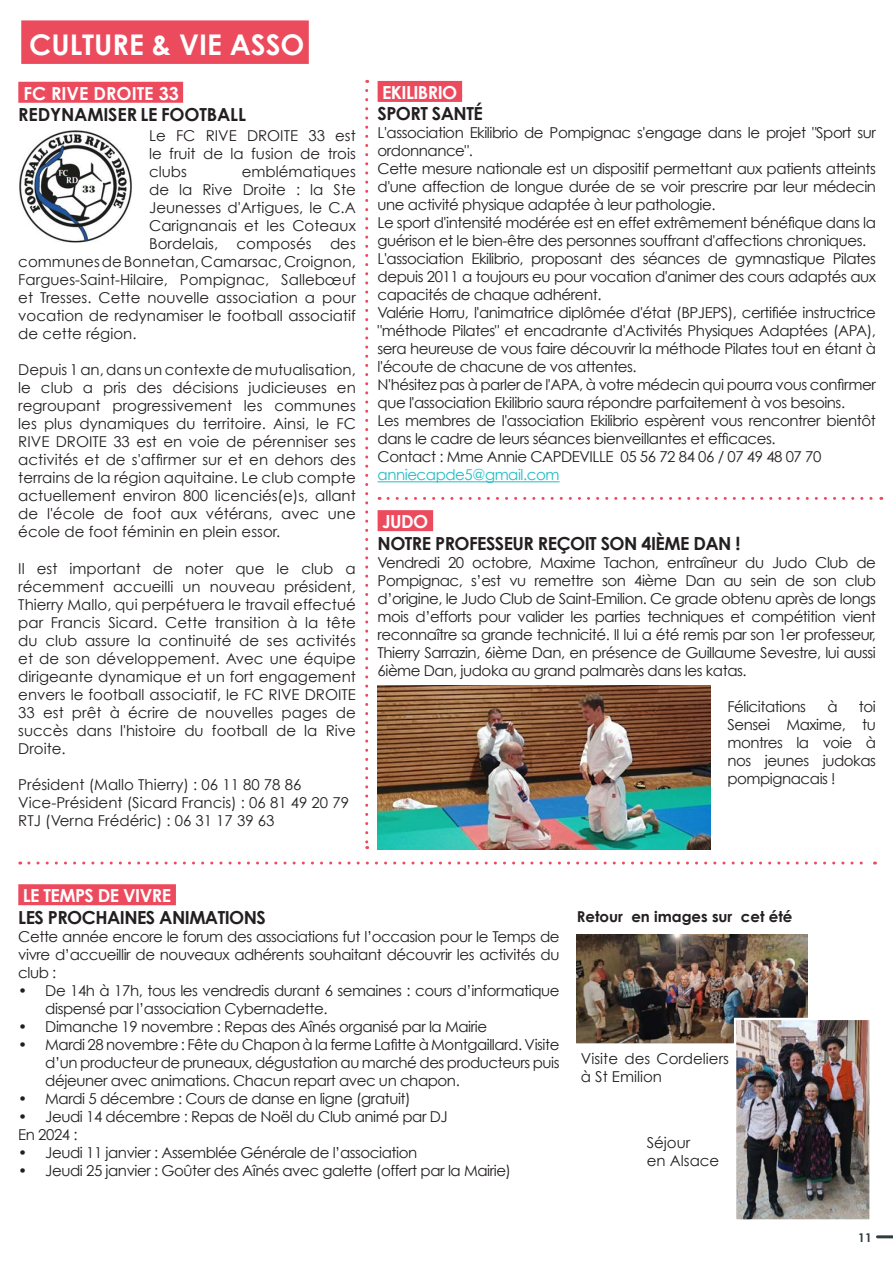
<style>
.page{position:relative;width:893px;height:1263px;background:#fff}
.page>*{position:absolute;margin:0;border:0;box-sizing:border-box;transform-origin:0 0}
.t1{font:700 28.5px "Century Gothic";color:#fff}
.t2{font:700 18px "Century Gothic";letter-spacing:-.03em;color:#231f20}
.t3{font:700 18px "Century Gothic";letter-spacing:-.03em;color:#fff}
.t4{font:700 18px "Century Gothic";letter-spacing:-.01em;color:#231f20}
.t5{font:700 18px "Century Gothic";color:#fff}
.t6{font:15px/18px "Century Gothic";letter-spacing:-.03em;color:#231f20;text-align:justify}
.t7{font:15px/18px "Century Gothic";color:#231f20}
.t8{font:700 15px "Century Gothic";color:#231f20}
.t9{font:15px "Century Gothic";letter-spacing:-.03em;color:#21bdc7}
.t10{font:700 12px "Century Gothic";color:#303b3d}
</style>
<div class="page">
<hr style="left:877px;top:1235px;width:16px;height:3px;background:#303b3d">
<div style="left:21px;top:20px;width:288px;height:44px;background:#ec4b5e"></div>
<img style="left:19px;top:130px;width:113px;height:113px">
<div style="left:18px;top:82px;width:165px;height:21px;background:#ec4b5e"></div>
<div style="left:378px;top:510px;width:55px;height:21px;background:#ec4b5e"></div>
<img style="left:378px;top:686px;width:332px;height:163px">
<div style="left:378px;top:81px;width:84px;height:21px;background:#ec4b5e"></div>
<hr style="left:378px;top:481px;width:182px;height:1px;background:#21bdc7">
<svg style="left:365px;top:90px;width:3px;height:759px"></svg>
<svg style="left:388px;top:497px;width:494px;height:3px"></svg>
<svg style="left:29px;top:861px;width:846px;height:3px"></svg>
<div style="left:18px;top:884px;width:158px;height:21px;background:#ec4b5e"></div>
<img style="left:577px;top:934px;width:230px;height:110px">
<img style="left:737px;top:1021px;width:132px;height:197px">
<div style="left:734px;top:1018px;width:138px;height:203px;border:2px solid #fff"></div>
<p class="t1" style="left:29px;top:27px;width:277px">CULTURE &amp; VIE ASSO</p>
<p class="t5" style="left:23px;top:82px;width:157px">FC RIVE DROITE 33</p>
<p class="t4" style="left:18px;top:103px;width:229px">REDYNAMISER LE FOOTBALL</p>
<p class="t6" style="left:149px;top:127px;width:208px">Le FC RIVE DROITE 33 est le fruit de la fusion de trois clubs</p>
<p class="t7" style="left:242px;top:163px;width:116px">emblématiques</p>
<p class="t7" style="left:149px;top:181px;width:208px">de la Rive Droite : la Ste</p>
<p class="t7" style="left:149px;top:199px;width:208px">Jeunesses d'Artigues, le C.A</p>
<p class="t7" style="left:149px;top:217px;width:208px">Carignanais et les Coteaux</p>
<p class="t7" style="left:149px;top:235px;width:208px">Bordelais, composés des</p>
<p class="t7" style="left:18px;top:253px;width:339px">communes de Bonnetan, Camarsac, Croignon,</p>
<p class="t7" style="left:18px;top:271px;width:339px">Fargues-Saint-Hilaire, Pompignac, Sallebœuf</p>
<p class="t7" style="left:18px;top:289px;width:339px">et Tresses. Cette nouvelle association a pour</p>
<p class="t7" style="left:18px;top:307px;width:339px">vocation de redynamiser le football associatif</p>
<p class="t7" style="left:18px;top:325px;width:120px">de cette région.</p>
<p class="t6" style="left:18px;top:361px;width:339px">Depuis 1 an, dans un contexte de mutualisation, le club a pris des décisions judicieuses en regroupant progressivement les communes les plus dynamiques du territoire. Ainsi, le FC RIVE DROITE 33 est en voie de pérenniser ses activités et de s'affirmer sur et en dehors des terrains de la région aquitaine. Le club compte actuellement environ 800 licenciés(e)s, allant de l'école de foot aux vétérans, avec une école de foot féminin en plein essor.</p>
<p class="t6" style="left:18px;top:559px;width:339px">Il est important de noter que le club a récemment accueilli un nouveau président, Thierry Mallo, qui perpétuera le travail effectué par Francis Sicard. Cette transition à la tête du club assure la continuité de ses activités et de son développement. Avec une équipe dirigeante dynamique et un fort engagement envers le football associatif, le FC RIVE DROITE 33 est prêt à écrire de nouvelles pages de succès dans l'histoire du football de la Rive Droite.</p>
<p class="t7" style="left:18px;top:775px;width:285px">Président (Mallo Thierry) : 06 11 80 78 86</p>
<p class="t7" style="left:18px;top:793px;width:332px">Vice-Président (Sicard Francis) : 06 81 49 20 79</p>
<p class="t7" style="left:18px;top:811px;width:258px">RTJ (Verna Frédéric) : 06 31 17 39 63</p>
<p class="t3" style="left:382px;top:81px;width:77px">EKILIBRIO</p>
<p class="t2" style="left:378px;top:102px;width:107px">SPORT SANTÉ</p>
<p class="t6" style="left:378px;top:124px;width:500px">L'association Ekilibrio de Pompignac s'engage dans le projet "Sport sur ordonnance".</p>
<p class="t6" style="left:378px;top:160px;width:500px">Cette mesure nationale est un dispositif permettant aux patients atteints d'une affection de longue durée de se voir prescrire par leur médecin une activité physique adaptée à leur pathologie.</p>
<p class="t6" style="left:378px;top:214px;width:500px">Le sport d'intensité modérée est en effet extrêmement bénéfique dans la guérison et le bien-être des personnes souffrant d'affections chroniques.</p>
<p class="t6" style="left:378px;top:250px;width:500px">L'association Ekilibrio, proposant des séances de gymnastique Pilates depuis 2011 a toujours eu pour vocation d'animer des cours adaptés aux capacités de chaque adhérent.</p>
<p class="t6" style="left:378px;top:304px;width:500px">Valérie Horru, l'animatrice diplômée d'état (BPJEPS), certifiée instructrice "méthode Pilates" et encadrante d'Activités Physiques Adaptées (APA), sera heureuse de vous faire découvrir la méthode Pilates tout en étant à l'écoute de chacune de vos attentes.</p>
<p class="t6" style="left:378px;top:376px;width:500px">N'hésitez pas à parler de l'APA, à votre médecin qui pourra vous confirmer que l'association Ekilibrio saura répondre parfaitement à vos besoins.</p>
<p class="t6" style="left:378px;top:412px;width:500px">Les membres de l'association Ekilibrio espèrent vous rencontrer bientôt dans le cadre de leurs séances bienveillantes et efficaces.</p>
<p class="t6" style="left:378px;top:448px;width:445px">Contact : Mme Annie CAPDEVILLE 05 56 72 84 06 / 07 49 48 07 70</p>
<p class="t9" style="left:378px;top:466px;width:183px">anniecapde5@gmail.com</p>
<p class="t3" style="left:382px;top:510px;width:48px">JUDO</p>
<p class="t2" style="left:378px;top:532px;width:364px">NOTRE PROFESSEUR REÇOIT SON 4IÈME DAN !</p>
<p class="t6" style="left:378px;top:553px;width:500px">Vendredi 20 octobre, Maxime Tachon, entraîneur du Judo Club de Pompignac, s’est vu remettre son 4ième Dan au sein de son club d’origine, le Judo Club de Saint-Emilion. Ce grade obtenu après de longs mois d’efforts pour valider les parties techniques et compétition vient reconnaître sa grande technicité. Il lui a été remis par son 1er professeur, Thierry Sarrazin, 6ième Dan, en présence de Guillaume Sevestre, lui aussi 6ième Dan, judoka au grand palmarès dans les katas.</p>
<p class="t6" style="left:727px;top:697px;width:80px">Félicitations</p>
<p class="t6" style="left:827px;top:697px;width:12px">à</p>
<p class="t6" style="left:727px;top:697px;width:150px;text-indent:132px">toi Sensei Maxime, tu montres la voie à nos jeunes judokas pompignacais !</p>
<p class="t3" style="left:23px;top:884px;width:150px">LE TEMPS DE VIVRE</p>
<p class="t2" style="left:18px;top:906px;width:249px">LES PROCHAINES ANIMATIONS</p>
<p class="t6" style="left:18px;top:927px;width:543px">Cette année encore le forum des associations fut l’occasion pour le Temps de vivre d’accueillir de nouveaux adhérents souhaitant découvrir les activités du club :</p>
<p class="t6" style="left:45px;top:981px;width:516px;text-indent:-27px">• De 14h à 17h, tous les vendredis durant 6 semaines : cours d’informatique dispensé par l’association Cybernadette.</p>
<p class="t6" style="left:18px;top:1017px;width:470px">• Dimanche 19 novembre : Repas des Aînés organisé par la Mairie</p>
<p class="t6" style="left:45px;top:1035px;width:516px;text-indent:-27px">• Mardi 28 novembre : Fête du Chapon à la ferme Lafitte à Montgaillard. Visite d’un producteur de pruneaux, dégustation au marché des producteurs puis déjeuner avec animations. Chacun repart avec un chapon.</p>
<p class="t6" style="left:18px;top:1089px;width:394px">• Mardi 5 décembre : Cours de danse en ligne (gratuit)</p>
<p class="t6" style="left:18px;top:1107px;width:431px">• Jeudi 14 décembre : Repas de Noël du Club animé par DJ</p>
<p class="t6" style="left:18px;top:1125px;width:61px">En 2024 :</p>
<p class="t6" style="left:18px;top:1143px;width:400px">• Jeudi 11 janvier : Assemblée Générale de l’association</p>
<p class="t6" style="left:18px;top:1161px;width:494px">• Jeudi 25 janvier : Goûter des Aînés avec galette (offert par la Mairie)</p>
<p class="t8" style="left:577px;top:907px;width:217px">Retour en images sur cet été</p>
<p class="t7" style="left:581px;top:1050px;width:150px">Visite des Cordeliers à St Emilion</p>
<p class="t6" style="left:647px;top:1133px;width:45px">Séjour</p>
<p class="t7" style="left:647px;top:1151px;width:74px">en Alsace</p>
<p class="t10" style="left:858px;top:1230px;width:15px">11</p>
</div>
